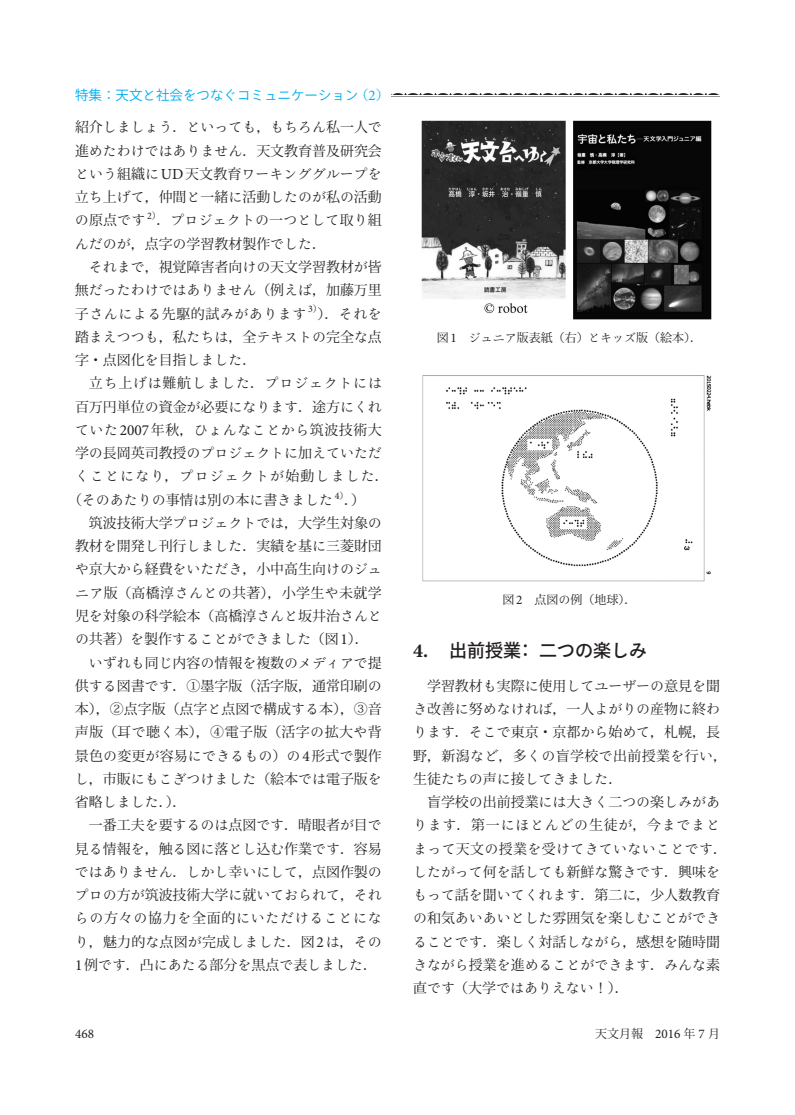
<style>
.page{position:relative;width:795px;height:1115px;background:#fff}
.page>*{position:absolute;margin:0;border:0;box-sizing:border-box;transform-origin:0 0}
.t1{font:500 18px "Koz Go Pro";color:#231f20}
.t2{font:13.95px/23.2px "Ryo Text Plus N";color:#231f20;text-align:justify}
.t3{font:13.95px/23.2px "Koz Min Pro";color:#231f20}
.t4{font:13.95px/23.2px "Koz Min Pro";letter-spacing:.03em;color:#231f20}
.t5{font:13.95px "Ryo Text Plus N";letter-spacing:.055em;color:#231f20}
.t6{font:13.95px "Ryo Text Plus N";letter-spacing:.04em;color:#231f20}
.t7{font:13.95px "Ryo Text Plus N";letter-spacing:.025em;color:#231f20}
.t8{font:13.95px "Ryo Text Plus N";letter-spacing:.085em;color:#231f20}
.t9{font:13.5px "Ryo Gothic Plus N";color:#00aeef}
.t10{font:13.2px "Minion Pro";color:#231f20}
.t11{font:12px "Koz Min Pro";color:#231f20}
.s1{font-family:"Koz Go Pro"}
.s2{font-family:"Koz Min Pro"}
.s3{font-family:"Minion Pro";font-size:14.85px}
.s4{font-family:"Ryo Text Plus N"}
.s5{font-family:"Minion Pro";font-size:15.3px}
.s6{font-family:"Minion Pro";font-size:13.2px}
.s7{font-family:"Minion Pro";font-weight:700;font-size:19.8px}
.s8{font-family:"Ryo Gothic Plus N"}
</style>
<div class="page">
<img style="left:391px;top:93px;width:329px;height:4px">
<img style="left:422px;top:120px;width:289px;height:199px">
<img style="left:422px;top:375px;width:289px;height:206px">
<p class="t9" style="left:75px;top:87px;width:316px"><span class="s1">特集</span><span class="s2">：</span><span class="s1">天文</span>と<span class="s1">社会</span>をつなぐコミュニケーション<span class="s2">（</span><span class="s3">2</span><span class="s2">）</span></p>
<p class="t2" style="left:75px;top:116px;width:308px"><span class="s2">紹介</span>しましょう<span class="s2">．</span>といっても<span class="s2">，</span>もちろん<span class="s2">私一人</span>で</p>
<p class="t3" style="left:75px;top:138px;width:308px">進<span class="s4">めたわけではありません</span>．天文教育普及研究会</p>
<p class="t2" style="left:75px;top:162px;width:308px">という<span class="s2">組織</span>に<span class="s5">UD</span><span class="s2">天文教育</span>ワーキンググループを</p>
<p class="t3" style="left:75px;top:185px;width:308px">立<span class="s4">ち</span>上<span class="s4">げて</span>，仲間<span class="s4">と</span>一緒<span class="s4">に</span>活動<span class="s4">したのが</span>私<span class="s4">の</span>活動</p>
<p class="t2" style="left:75px;top:209px;width:308px">の<span class="s2">原点</span>です <sup>2</sup><sup>）</sup><span class="s2">．</span>プロジェクトの<span class="s2">一</span>つとして<span class="s2">取</span>り<span class="s2">組</span></p>
<p class="t3" style="left:89px;top:231px;width:294px;text-indent:-14px"><span class="s4">んだのが</span>，点字<span class="s4">の</span>学習教材製作<span class="s4">でした</span>．<br><span class="s4">それまで</span>，視覚障害者向<span class="s4">けの</span>天文学習教材<span class="s4">が</span>皆</p>
<p class="t2" style="left:75px;top:278px;width:308px"><span class="s2">無</span>だったわけではありません<span class="s2">（例</span>えば<span class="s2">，加藤万里子</span>さんによる<span class="s2">先駆的試</span>みがあります<sup>3</sup><sup>）</sup><span class="s2">）．</span>それを<span class="s2">踏</span>まえつつも<span class="s2">，私</span>たちは<span class="s2">，全</span>テキストの<span class="s2">完全</span>な<span class="s2">点</span></p>
<p class="t3" style="left:75px;top:348px;width:183px">字・点図化<span class="s4">を</span>目指<span class="s4">しました</span>．</p>
<p class="t5" style="left:89px;top:374px;width:294px"><span class="s2">立</span>ち<span class="s2">上</span>げは<span class="s2">難航</span>しました<span class="s2">．</span>プロジェクトには</p>
<p class="t3" style="left:75px;top:394px;width:308px">百万円単位<span class="s4">の</span>資金<span class="s4">が</span>必要<span class="s4">になります</span>．途方<span class="s4">にくれ</span></p>
<p class="t6" style="left:75px;top:421px;width:308px">ていた<span class="s5">2007</span><span class="s2">年秋，</span>ひょんなことから<span class="s2">筑波技術大</span></p>
<p class="t2" style="left:75px;top:441px;width:308px"><span class="s2">学</span>の<span class="s2">長岡英司教授</span>のプロジェクトに<span class="s2">加</span>えていただ</p>
<p class="t8" style="left:75px;top:467px;width:315px">くことになり<span class="s2">，</span>プロジェクトが<span class="s2">始動</span>しました<span class="s2">．</span></p>
<p class="t2" style="left:68px;top:488px;width:299px"><span class="s2">（</span>そのあたりの<span class="s2">事情</span>は<span class="s2">別</span>の<span class="s2">本</span>に<span class="s2">書</span>きました <sup>4</sup><sup>）</sup><span class="s2">．）</span></p>
<p class="t3" style="left:75px;top:510px;width:308px;text-align:right">筑波技術大学<span class="s4">プロジェクトでは</span>，大学生対象<span class="s4">の</span>教材<span class="s4">を</span>開発<span class="s4">し</span>刊行<span class="s4">しました</span>．実績<span class="s4">を</span>基<span class="s4">に</span>三菱財団</p>
<p class="t2" style="left:75px;top:557px;width:308px">や<span class="s2">京大</span>から<span class="s2">経費</span>をいただき<span class="s2">，小中高生向</span>けのジュ</p>
<p class="t3" style="left:75px;top:580px;width:308px"><span class="s4">ニア</span>版（高橋淳<span class="s4">さんとの</span>共著），小学生<span class="s4">や</span>未就学児<span class="s4">を</span>対象<span class="s4">の</span>科学絵本（高橋淳<span class="s4">さんと</span>坂井治<span class="s4">さんと</span></p>
<p class="t2" style="left:89px;top:627px;width:294px;text-indent:-14px">の<span class="s2">共著）</span>を<span class="s2">製作</span>することができました<span class="s2">（図</span><span class="s5">1</span><span class="s2">）．</span>いずれも<span class="s2">同</span>じ<span class="s2">内容</span>の<span class="s2">情報</span>を<span class="s2">複数</span>のメディアで<span class="s2">提</span></p>
<p class="t3" style="left:75px;top:673px;width:308px;text-align:justify">供<span class="s4">する</span>図書<span class="s4">です</span>．①墨字版（活字版，通常印刷<span class="s4">の</span>本），②点字版（点字<span class="s4">と</span>点図<span class="s4">で</span>構成<span class="s4">する</span>本），③音声版（耳<span class="s4">で</span>聴<span class="s4">く</span>本），④電子版（活字<span class="s4">の</span>拡大<span class="s4">や</span>背景色<span class="s4">の</span>変更<span class="s4">が</span>容易<span class="s4">にできるもの</span>）<span class="s4">の</span><span class="s5">4</span>形式<span class="s4">で</span>製作</p>
<p class="t2" style="left:75px;top:767px;width:308px">し<span class="s2">，市販</span>にもこぎつけました<span class="s2">（絵本</span>では<span class="s2">電子版</span>を</p>
<p class="t3" style="left:75px;top:789px;width:113px">省略<span class="s4">しました</span>．）．</p>
<p class="t3" style="left:89px;top:813px;width:294px">一番工夫<span class="s4">を</span>要<span class="s4">するのは</span>点図<span class="s4">です</span>．晴眼者<span class="s4">が</span>目<span class="s4">で</span></p>
<p class="t3" style="left:75px;top:836px;width:308px">見<span class="s4">る</span>情報<span class="s4">を</span>，触<span class="s4">る</span>図<span class="s4">に</span>落<span class="s4">とし</span>込<span class="s4">む</span>作業<span class="s4">です</span>．容易</p>
<p class="t2" style="left:75px;top:860px;width:308px">ではありません<span class="s2">．</span>しかし<span class="s2">幸</span>いにして<span class="s2">，点図作製</span>のプロの<span class="s2">方</span>が<span class="s2">筑波技術大学</span>に<span class="s2">就</span>いておられて<span class="s2">，</span>それらの<span class="s2">方々</span>の<span class="s2">協力</span>を<span class="s2">全面的</span>にいただけることにな</p>
<p class="t3" style="left:75px;top:929px;width:308px"><span class="s4">り</span>，魅力的<span class="s4">な</span>点図<span class="s4">が</span>完成<span class="s4">しました</span>．図<span class="s5">2</span><span class="s4">は</span>，<span class="s4">その</span></p>
<p class="t2" style="left:75px;top:953px;width:304px"><span class="s5">1</span><span class="s2">例</span>です<span class="s2">．凸</span>にあたる<span class="s2">部分</span>を<span class="s2">黒点</span>で<span class="s2">表</span>しました<span class="s2">．</span></p>
<p class="t11" style="left:437px;top:329px;width:267px">図<span class="s6">1</span> <span class="s4">ジュニア</span>版表紙（右）<span class="s4">とキッズ</span>版（絵本）．</p>
<p class="t11" style="left:503px;top:591px;width:135px">図<span class="s6">2</span>　点図<span class="s4">の</span>例（地球）．</p>
<p class="t1" style="left:413px;top:639px;width:235px"><span class="s7">4.</span> 出前授業：二<span class="s8">つの</span>楽<span class="s8">しみ</span></p>
<p class="t3" style="left:427px;top:673px;width:294px">学習教材<span class="s4">も</span>実際<span class="s4">に</span>使用<span class="s4">してユーザーの</span>意見<span class="s4">を</span>聞</p>
<p class="t2" style="left:413px;top:697px;width:308px">き<span class="s2">改善</span>に<span class="s2">努</span>めなければ<span class="s2">，一人</span>よがりの<span class="s2">産物</span>に<span class="s2">終</span>わ</p>
<p class="t4" style="left:413px;top:720px;width:315px"><span class="s4">ります</span>．<span class="s4">そこで</span>東京・京都<span class="s4">から</span>始<span class="s4">めて</span>，札幌，長野，新潟<span class="s4">など</span>，多<span class="s4">くの</span>盲学校<span class="s4">で</span>出前授業<span class="s4">を</span>行<span class="s4">い</span>，</p>
<p class="t2" style="left:413px;top:767px;width:211px"><span class="s2">生徒</span>たちの<span class="s2">声</span>に<span class="s2">接</span>してきました<span class="s2">．</span></p>
<p class="t2" style="left:427px;top:790px;width:294px"><span class="s2">盲学校</span>の<span class="s2">出前授業</span>には<span class="s2">大</span>きく<span class="s2">二</span>つの<span class="s2">楽</span>しみがあ</p>
<p class="t5" style="left:413px;top:816px;width:308px">ります<span class="s2">．第一</span>にほとんどの<span class="s2">生徒</span>が<span class="s2">，今</span>までまと</p>
<p class="t7" style="left:413px;top:839px;width:315px">まって<span class="s2">天文</span>の<span class="s2">授業</span>を<span class="s2">受</span>けてきていないことです<span class="s2">．</span></p>
<p class="t2" style="left:413px;top:860px;width:308px">したがって<span class="s2">何</span>を<span class="s2">話</span>しても<span class="s2">新鮮</span>な<span class="s2">驚</span>きです<span class="s2">．興味</span>を</p>
<p class="t2" style="left:413px;top:883px;width:308px">もって<span class="s2">話</span>を<span class="s2">聞</span>いてくれます<span class="s2">．第二</span>に<span class="s2">，少人数教育</span></p>
<p class="t2" style="left:413px;top:906px;width:308px">の<span class="s2">和気</span>あいあいとした<span class="s2">雰囲気</span>を<span class="s2">楽</span>しむことができ</p>
<p class="t2" style="left:413px;top:929px;width:308px">ることです<span class="s2">．楽</span>しく<span class="s2">対話</span>しながら<span class="s2">，感想</span>を<span class="s2">随時聞</span></p>
<p class="t2" style="left:413px;top:953px;width:308px">きながら<span class="s2">授業</span>を<span class="s2">進</span>めることができます<span class="s2">．</span>みんな<span class="s2">素</span></p>
<p class="t2" style="left:413px;top:976px;width:217px"><span class="s2">直</span>です<span class="s2">（大学</span>ではありえない<span class="s2">！）．</span></p>
<p class="t10" style="left:75px;top:1024px;width:21px">468</p>
<p class="t11" style="left:595px;top:1024px;width:126px">天文月報　<span class="s6">2016</span> 年 <span class="s6">7</span> 月</p>
</div>
